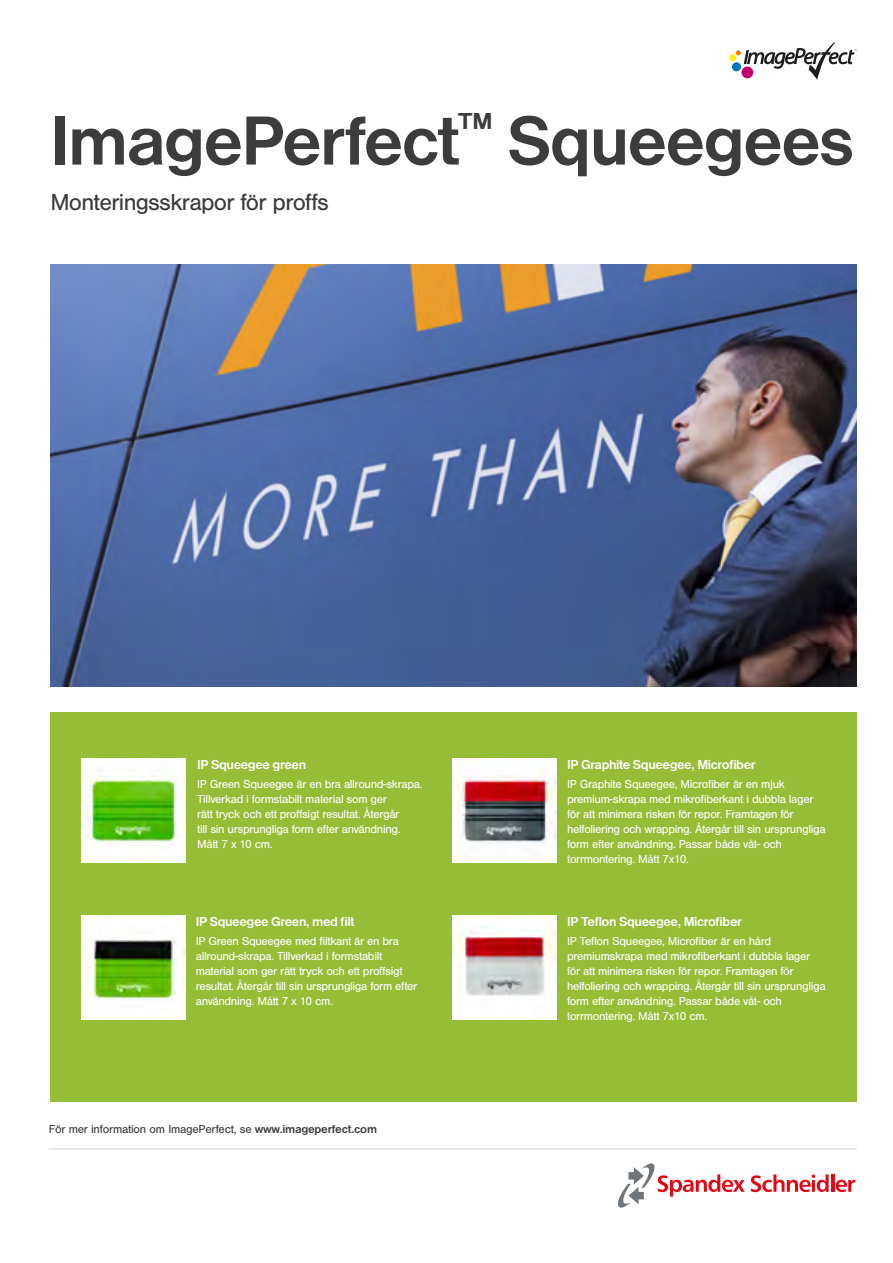
<style>
.page{position:relative;width:893px;height:1263px;background:#fff}
.page>*{position:absolute;margin:0;border:0;box-sizing:border-box;transform-origin:0 0}
.t1{font:700 72px "Nimbus San DOT";letter-spacing:-.03em;color:#3c3c3b}
.t2{font:24px "Nimbus San TOT";letter-spacing:-.03em;color:#3c3c3b}
.t3{font:700 13.5px "Nimbus San DOT";letter-spacing:-.03em;color:#fff}
.t4{font:12px/15px "Nimbus San TOT";letter-spacing:-.03em;color:#fff}
.t5{font:12px "Nimbus San TOT";letter-spacing:-.02em;color:#3c3c3b}
.s1{font-family:"Nimbus San DOT";font-weight:700}
</style>
<div class="page">
<div style="left:729px;top:54px;width:7px;height:7px;background:#ffed00;border-radius:50%"></div>
<div style="left:732px;top:62px;width:9px;height:9px;background:#0077b4;border-radius:50%"></div>
<svg style="left:736px;top:43px;width:121px;height:37px"></svg>
<hr style="left:49px;top:1148px;width:808px;height:1px;background:#d0d0d0">
<div style="left:50px;top:712px;width:807px;height:390px;background:#95bd36"></div>
<img style="left:50px;top:264px;width:807px;height:423px">
<img style="left:81px;top:916px;width:104px;height:103px">
<img style="left:81px;top:759px;width:104px;height:103px">
<img style="left:453px;top:759px;width:103px;height:103px">
<img style="left:453px;top:916px;width:103px;height:103px">
<svg style="left:618px;top:1163px;width:127px;height:45px"></svg>
<svg style="left:751px;top:1174px;width:105px;height:19px"></svg>
<h1 class="t1" style="left:50px;top:100px;width:805px">ImagePerfect<sup>™</sup> Squeegees</h1>
<h2 class="t2" style="left:50px;top:188px;width:280px">Monteringsskrapor för proffs</h2>
<p class="t3" style="left:197px;top:757px;width:111px">IP Squeegee green</p>
<p class="t4" style="left:197px;top:777px;width:227px">IP Green Squeegee är en bra allround-skrapa.<br>Tillverkad i formstabilt material som ger<br>rätt tryck och ett proffsigt resultat. Återgår<br>till sin ursprungliga form efter användning.<br>Mått 7 x 10 cm.</p>
<p class="t3" style="left:196px;top:914px;width:160px">IP Squeegee Green, med filt</p>
<p class="t4" style="left:196px;top:934px;width:223px">IP Green Squeegee med filtkant är en bra allround-skrapa. Tillverkad i formstabilt material som ger rätt tryck och ett proffsigt resultat. Återgår till sin ursprungliga form efter användning. Mått 7 x 10 cm.</p>
<p class="t5" style="left:49px;top:1122px;width:330px">För mer information om ImagePerfect, se <span class="s1">www.imageperfect.com</span></p>
<p class="t3" style="left:567px;top:757px;width:190px">IP Graphite Squeegee, Microfiber</p>
<p class="t4" style="left:567px;top:777px;width:260px">IP Graphite Squeegee, Microfiber är en mjuk premium-skrapa med mikrofiberkant i dubbla lager för att minimera risken för repor. Framtagen för helfoliering och wrapping. Återgår till sin ursprungliga form efter användning. Passar både våt- och torrmontering. Mått 7x10.</p>
<p class="t3" style="left:567px;top:914px;width:176px">IP Teflon Squeegee, Microfiber</p>
<p class="t4" style="left:567px;top:934px;width:260px">IP Teflon Squeegee, Microfiber är en hård premiumskrapa med mikrofiberkant i dubbla lager för att minimera risken för repor. Framtagen för helfoliering och wrapping. Återgår till sin ursprungliga form efter användning. Passar både våt- och torrmontering. Mått 7x10 cm.</p>
</div>
